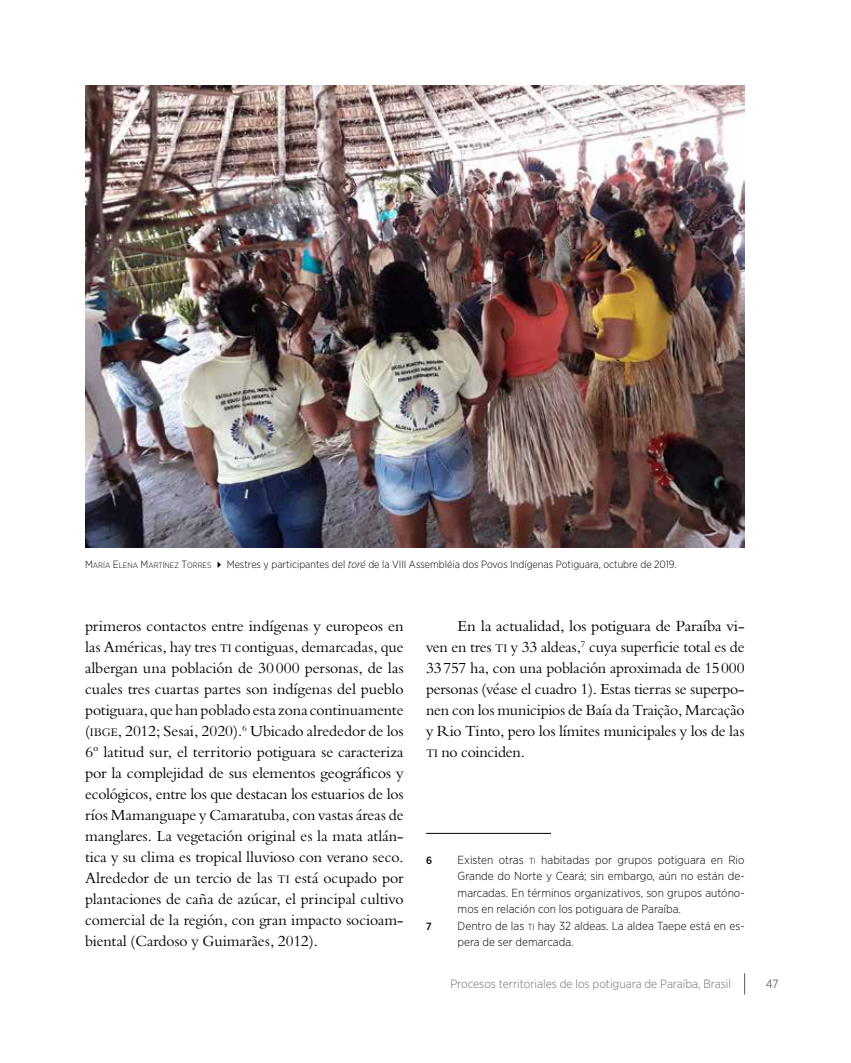
<style>
.page{position:relative;width:851px;height:1063px;background:#fff}
.page>*{position:absolute;margin:0;border:0;box-sizing:border-box;transform-origin:0 0}
.t1{font:15px/21px "Bergamo Std";letter-spacing:-.01em;color:#000;text-align:justify}
.t2{font:15px/21px "Bergamo Std";letter-spacing:-.01em;color:#000;text-align:justify;scale:1.04 1}
.t3{font:300 12px "Gotham Narrow";color:#6d6e71}
.t4{font:12px "Gotham Narrow";color:#6d6e71}
.t5{font:300 11.7px/16.5px "Gotham Narrow";color:#000;text-align:justify}
.t6{font:300 10.5px "Gotham Narrow";color:#000}
.t7{font:500 10.5px "Gotham Narrow";color:#000}
.s1{font-style:inherit}
.s2{font-size:7.8px}
.s3{font-style:italic}
.s4{font-size:11.25px}
.s5{font-size:8.7px}
</style>
<div class="page">
<svg style="left:744px;top:973px;width:1px;height:22px"></svg>
<hr style="left:426px;top:833px;width:125px;height:1px;background:#000">
<img style="left:85px;top:85px;width:659px;height:462px">
<p class="t6" style="left:85px;top:558px;width:593px"><span class="s1">M</span><span class="s2">ARÍA</span> <span class="s1">E</span> <span class="s2">LENA</span> <span class="s1">M</span><span class="s2">ARTÍNEZ</span> <span class="s1">T</span><span class="s2">ORRES</span> ✔ Mestres y participantes del <span class="s3">toré</span> de la VIII Assembléia dos Povos Indígenas Potiguara, octubre de 2019.</p>
<p class="t1" style="left:85px;top:616px;width:320px">primeros contactos entre indígenas y europeos en las Américas, hay tres <span class="s4">ti</span> contiguas, demarcadas, que albergan una población de 30000 personas, de las cuales tres cuartas partes son indígenas del pueblo potiguara, que han poblado esta zona continuamente (<span class="s4">ibge</span>, 2012; Sesai, 2020).<sup>6</sup> Ubicado alrededor de los 6o latitud sur, el territorio potiguara se caracteriza por la complejidad de sus elementos geográficos y ecológicos, entre los que destacan los estuarios de los ríos Mamanguape y Camaratuba, con vastas áreas de manglares. La vegetación original es la mata atlán&shy;tica y su clima es tropical lluvioso con verano seco.<br>Alrededor de un tercio de las <span class="s4">ti</span> está ocupado por plantaciones de caña de azúcar, el principal cultivo comercial de la región, con gran impacto socioam&shy;biental (Cardoso y Guimarães, 2012).</p>
<p class="t2" style="left:426px;top:616px;width:308px;text-indent:32px">En la actualidad, los potiguara de Paraíba vi&shy;ven en tres <span class="s4">ti</span> y 33 aldeas,<sup>7</sup> cuya superficie total es de 33757 ha, con una población aproximada de 15000 personas (véase el cuadro 1). Estas tierras se superpo&shy;nen con los municipios de Baía da Traição, Marcação y Rio Tinto, pero los límites municipales y los de las <span class="s4">ti</span> no coinciden.</p>
<p class="t7" style="left:426px;top:853px;width:8px">6</p>
<p class="t5" style="left:457px;top:851px;width:288px">Existen otras <span class="s5">TI</span> habitadas por grupos potiguara en Rio Grande do Norte y Ceará; sin embargo, aún no están de&shy;marcadas. En términos organizativos, son grupos autóno&shy;mos en relación con los potiguara de Paraíba.</p>
<p class="t7" style="left:426px;top:919px;width:7px">7</p>
<p class="t5" style="left:457px;top:917px;width:288px">Dentro de las <span class="s5">TI</span> hay 32 aldeas. La aldea Taepe está en es&shy;pera de ser demarcada.</p>
<p class="t3" style="left:450px;top:976px;width:282px">Procesos territoriales de los potiguara de Paraíba, Brasil</p>
<p class="t4" style="left:765px;top:976px;width:14px">47</p>
</div>
